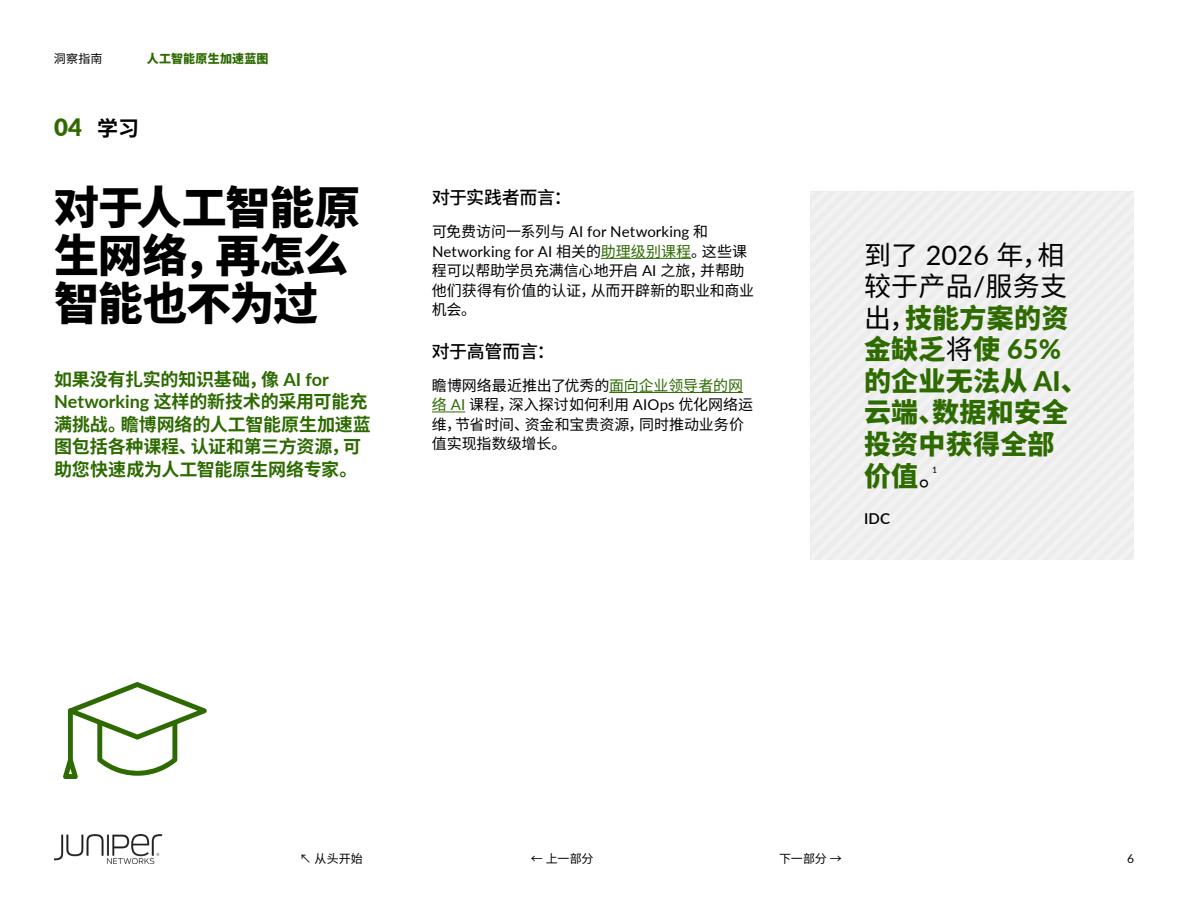
<style>
.page{position:relative;width:1188px;height:918px;background:#fff}
.page>*{position:absolute;margin:0;border:0;box-sizing:border-box;transform-origin:0 0}
.t1{font:800 45px/48px "Source Han Sans CN";letter-spacing:-.025em;color:#000}
.t2{font:800 27px/31.5px "Source Han Sans CN";letter-spacing:.01em;color:#2d6a00}
.t3{font:900 24px "Lato";color:#2d6a00}
.t4{font:700 18px/22.5px "Source Han Sans CN";letter-spacing:-.01em;color:#2d6a00}
.t5{font:500 18px "Source Han Sans CN";letter-spacing:-.02em;color:#000}
.t6{font:15px/19.5px "Source Han Sans CN";letter-spacing:-.005em;color:#000}
.t7{font:15px/19.5px "Lato";letter-spacing:.005em;color:#000}
.t8{font:600 15px "Lato";color:#000}
.t9{font:12px "Source Han Sans CN";letter-spacing:.005em;color:#000}
.t10{font:800 12px "Source Han Sans CN";letter-spacing:.015em;color:#2d6a00}
.t11{font:12px "Lato";color:#000}
.t12{font:8.7px "Lato";color:#000}
.s1{font-family:"Source Han Sans CN";font-weight:700;font-size:21px;color:#000}
.s2{font-family:"Lato"}
.s3{font-family:"Source Han Sans CN"}
.s4{font-family:"Source Han Sans CN";color:#2d6a00}
.s5{color:#2d6a00}
.s6{font-family:"Lato";color:#2d6a00}
.s7{font-weight:400;color:#000}
.s8{font-family:"Lato";font-weight:400;color:#000}
</style>
<div class="page">
<img style="left:54px;top:835px;width:109px;height:29px">
<hr style="left:601px;top:258px;width:90px;height:1px;background:#2d6a00">
<hr style="left:609px;top:392px;width:134px;height:1px;background:#2d6a00">
<hr style="left:432px;top:412px;width:33px;height:1px;background:#2d6a00">
<svg style="left:63px;top:682px;width:144px;height:97px"></svg>
<p class="t9" style="left:54px;top:52px;width:50px">洞察指南</p>
<p class="t10" style="left:147px;top:52px;width:123px">人工智能原生加速蓝图</p>
<h3 class="t3" style="left:54px;top:109px;width:87px">04 <span class="s1">学习</span></h3>
<h1 class="t1" style="left:54px;top:185px;width:308px">对于人工智能原生网络，再怎么智能也不为过</h1>
<p class="t4" style="left:54px;top:368px;width:318px">如果没有扎实的知识基础，像 <span class="s2">AI for<br>Networking</span> 这样的新技术的采用可能充满挑战。瞻博网络的人工智能原生加速蓝图包括各种课程、认证和第三方资源，可助您快速成为人工智能原生网络专家。</p>
<p class="t5" style="left:432px;top:188px;width:141px">对于实践者而言：</p>
<p class="t7" style="left:432px;top:222px;width:317px"><span class="s3">可免费访问一系列与</span> AI for Networking <span class="s3">和<br></span>Networking for AI <span class="s3">相关的</span><span class="s4">助理级别课程</span><span class="s3">。这些课</span></p>
<p class="t6" style="left:432px;top:261px;width:324px">程可以帮助学员充满信心地开启 <span class="s2">AI</span> 之旅，并帮助他们获得有价值的认证，从而开辟新的职业和商业机会。</p>
<p class="t5" style="left:432px;top:341px;width:124px">对于高管而言：</p>
<p class="t6" style="left:432px;top:376px;width:323px">瞻博网络最近推出了优秀的<span class="s5">面向企业领导者的网络</span> <span class="s6">AI</span> 课程，深入探讨如何利用 <span class="s2">AIOps</span> 优化网络运维，节省时间、资金和宝贵资源，同时推动业务价值实现指数级增长。</p>
<h2 class="t2" style="left:864px;top:240px;width:225px"><span class="s7">到了</span> <span class="s8">2026</span> <span class="s7">年，相较于产品</span><span class="s8">/</span><span class="s7">服务支出，</span>技能方案的资金缺乏<span class="s7">将</span>使 <span class="s2">65%</span>的企业无法从 <span class="s2">AI</span>、云端、数据和安全投资中获得全部价值<span class="s7">。</span></h2>
<p class="t12" style="left:932px;top:464px;width:7px">1</p>
<p class="t8" style="left:864px;top:507px;width:28px">IDC</p>
<p class="t9" style="left:299px;top:852px;width:65px">↖ 从头开始</p>
<p class="t9" style="left:531px;top:852px;width:64px">← 上一部分</p>
<p class="t9" style="left:779px;top:852px;width:64px">下一部分 →</p>
<p class="t11" style="left:1127px;top:850px;width:8px">6</p>
</div>
